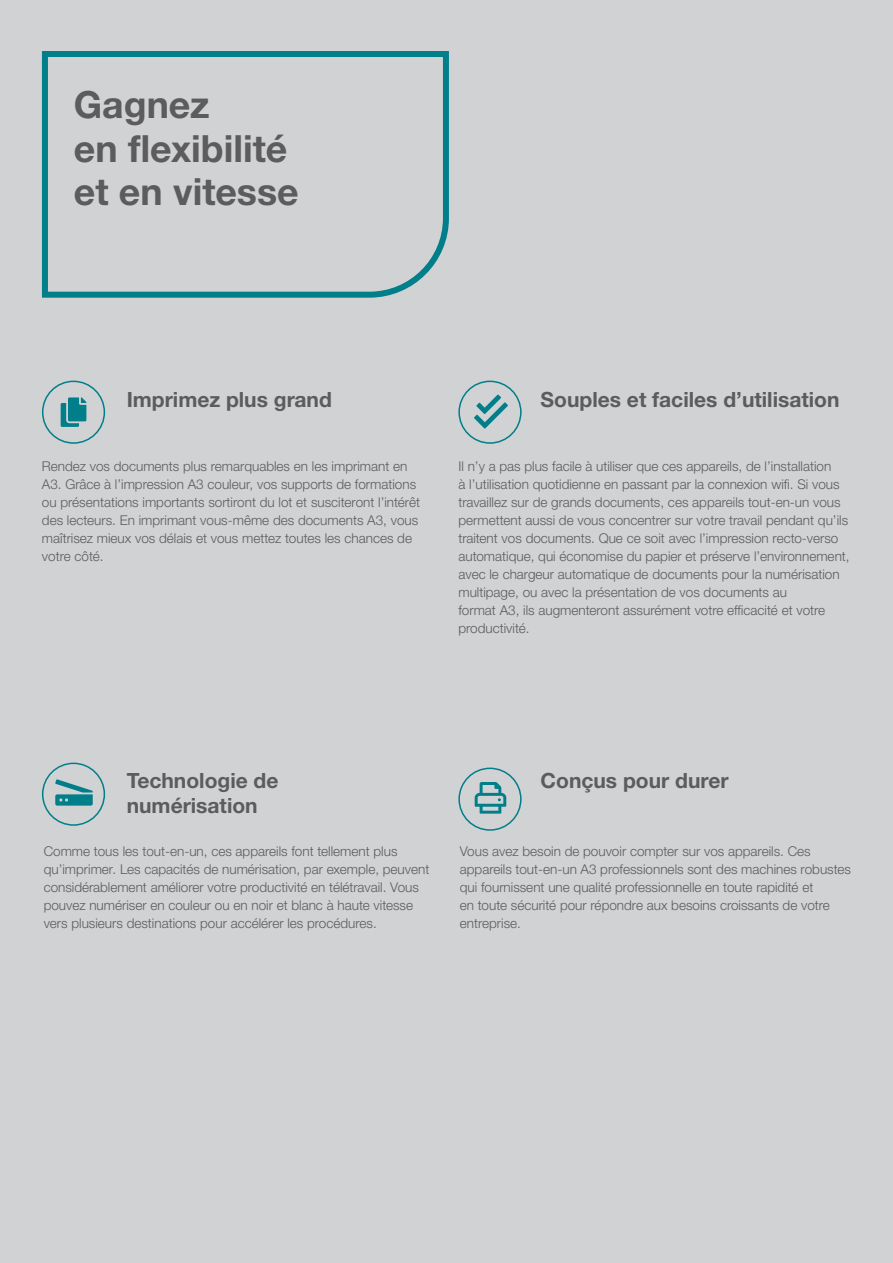
<style>
.page{position:relative;width:893px;height:1263px;background:#d1d2d4}
.page>*{position:absolute;margin:0;border:0;box-sizing:border-box;transform-origin:0 0}
.t1{font:700 37.5px/43.5px "Helvetica Neue LTW1 G";color:#5c5c5f}
.t2{font:700 21px/25.5px "Helvetica Neue LTW1 G";color:#5c5c5f}
.t3{font:300 13.5px/18px "Helvetica Neue LTW1 G";color:#5c5c5f}
</style>
<div class="page">
<div style="left:42px;top:381px;width:63px;height:63px;border:2px solid #007e89;border-radius:50%"></div>
<svg style="left:61px;top:397px;width:25px;height:30px"></svg>
<div style="left:458px;top:767px;width:64px;height:64px;border:2px solid #007e89;border-radius:50%"></div>
<div style="left:458px;top:381px;width:64px;height:63px;border:2px solid #007e89;border-radius:50%"></div>
<div style="left:42px;top:762px;width:63px;height:64px;border:2px solid #007e89;border-radius:50%"></div>
<svg style="left:41px;top:51px;width:408px;height:247px"></svg>
<svg style="left:55px;top:779px;width:38px;height:27px"></svg>
<svg style="left:475px;top:782px;width:31px;height:32px"></svg>
<svg style="left:474px;top:395px;width:34px;height:33px"></svg>
<h1 class="t1" style="left:74px;top:83px;width:226px">Gagnez<br>en flexibilité et en vitesse</h1>
<h2 class="t2" style="left:127px;top:387px;width:207px">Imprimez plus grand</h2>
<p class="t3" style="left:42px;top:457px;width:380px">Rendez vos documents plus remarquables en les imprimant en A3. Grâce à l’impression A3 couleur, vos supports de formations ou présentations importants sortiront du lot et susciteront l’intérêt des lecteurs. En imprimant vous-même des documents A3, vous maîtrisez mieux vos délais et vous mettez toutes les chances de votre côté.</p>
<h2 class="t2" style="left:541px;top:387px;width:300px">Souples et faciles d’utilisation</h2>
<p class="t3" style="left:458px;top:457px;width:393px">Il n’y a pas plus facile à utiliser que ces appareils, de l’installation<br>à l’utilisation quotidienne en passant par la connexion wifi. Si vous travaillez sur de grands documents, ces appareils tout-en-un vous permettent aussi de vous concentrer sur votre travail pendant qu’ils traitent vos documents. Que ce soit avec l’impression recto-verso automatique, qui économise du papier et préserve l’environnement, avec le chargeur automatique de documents pour la numérisation multipage, ou avec la présentation de vos documents au<br>format A3, ils augmenteront assurément votre efficacité et votre productivité.</p>
<h2 class="t2" style="left:127px;top:767px;width:153px">Technologie de numérisation</h2>
<p class="t3" style="left:44px;top:842px;width:387px">Comme tous les tout-en-un, ces appareils font tellement plus qu’imprimer. Les capacités de numérisation, par exemple, peuvent considérablement améliorer votre productivité en télétravail. Vous pouvez numériser en couleur ou en noir et blanc à haute vitesse vers plusieurs destinations pour accélérer les procédures.</p>
<h2 class="t2" style="left:541px;top:767px;width:190px">Conçus pour durer</h2>
<p class="t3" style="left:460px;top:842px;width:393px">Vous avez besoin de pouvoir compter sur vos appareils. Ces appareils tout-en-un A3 professionnels sont des machines robustes qui fournissent une qualité professionnelle en toute rapidité et<br>en toute sécurité pour répondre aux besoins croissants de votre entreprise.</p>
</div>
